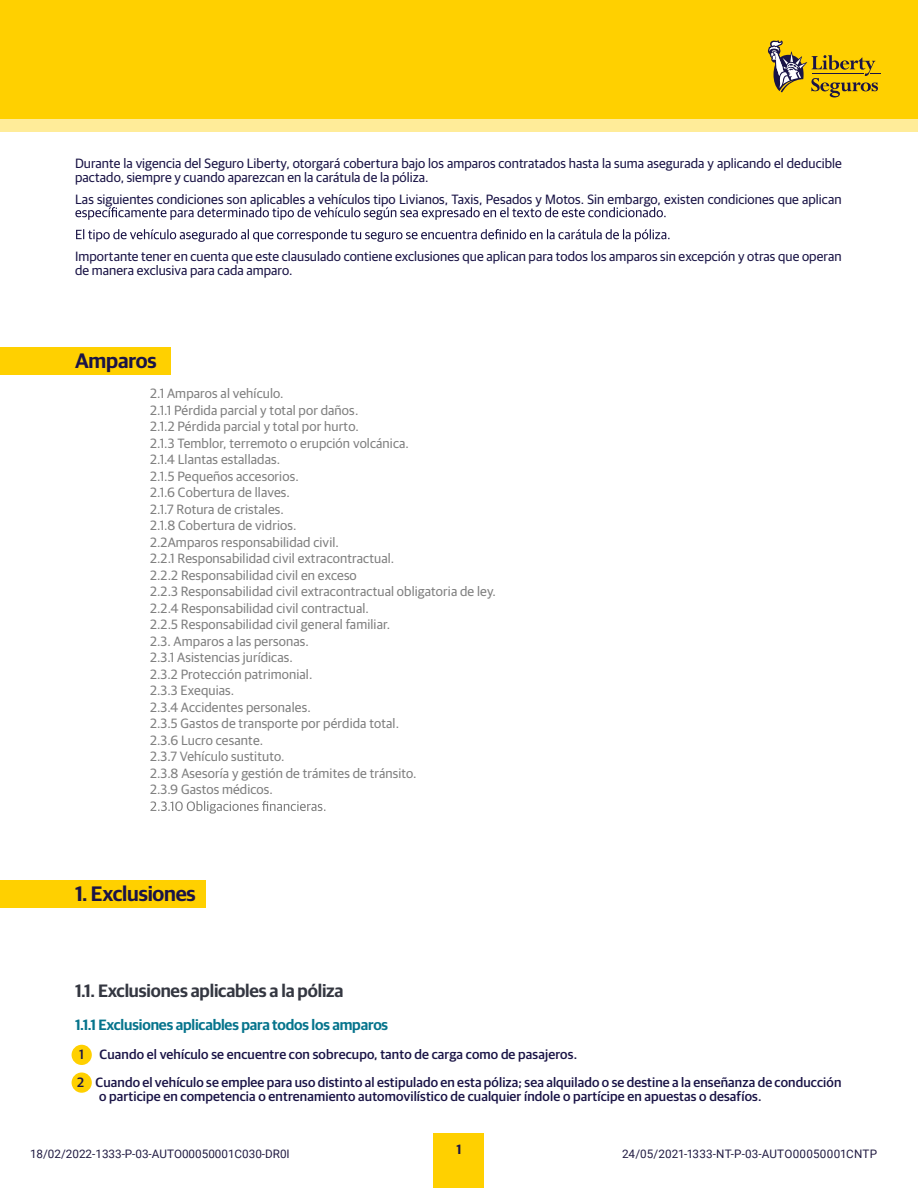
<style>
.page{position:relative;width:918px;height:1188px;background:#fff}
.page>*{position:absolute;margin:0;border:0;box-sizing:border-box;transform-origin:0 0}
.t1{font:600 21px "Guardian Sans";letter-spacing:-.01em;color:#1a1446}
.t2{font:600 18px "Guardian Sans";letter-spacing:-.01em;color:#343741}
.t3{font:600 15px "Guardian Sans";letter-spacing:-.01em;color:#06748c}
.t4{font:13.5px/16.5px "Guardian Sans";letter-spacing:.01em;color:#808080}
.t5{font:13.5px/13.5px "Guardian Sans";letter-spacing:.005em;color:#1a1446}
.t6{font:500 13.5px/28.5px "Guardian Sans";letter-spacing:.01em;color:#1a1446}
.t7{font:600 13.5px "Guardian Sans";color:#1a1446}
.t8{font:11.7px "Roboto";color:#221c43}
</style>
<div class="page">
<div style="left:0;top:0;width:918px;height:132px;background:#ffec99"></div>
<div style="left:434px;top:1134px;width:50px;height:54px;background:#ffd000"></div>
<div style="left:0;top:0;width:918px;height:119px;background:#ffd000"></div>
<svg style="left:768px;top:40px;width:113px;height:57px"></svg>
<div style="left:72px;top:1072px;width:20px;height:21px;background:#ffd000;border-radius:50%"></div>
<div style="left:72px;top:1045px;width:20px;height:20px;background:#ffd000;border-radius:50%"></div>
<div style="left:0;top:347px;width:171px;height:28px;background:#ffd000"></div>
<div style="left:0;top:880px;width:206px;height:28px;background:#ffd000"></div>
<svg style="left:75px;top:207px;width:591px;height:13px"></svg>
<svg style="left:76px;top:229px;width:593px;height:13px"></svg>
<svg style="left:150px;top:801px;width:175px;height:13px"></svg>
<p class="t5" style="left:75px;top:156px;width:768px">Durante la vigencia del Seguro Liberty, otorgará cobertura bajo los amparos contratados hasta la suma asegurada y aplicando el deducible pactado, siempre y cuando aparezcan en la carátula de la póliza.</p>
<p class="t5" style="left:75px;top:191px;width:768px">Las siguientes condiciones son aplicables a vehículos tipo Livianos, Taxis, Pesados y Motos. Sin embargo, existen condiciones que aplican</p>
<p class="t5" style="left:75px;top:249px;width:768px">Importante tener en cuenta que este clausulado contiene exclusiones que aplican para todos los amparos sin excepción y otras que operan de manera exclusiva para cada amparo.</p>
<h1 class="t1" style="left:75px;top:345px;width:83px">Amparos</h1>
<p class="t4" style="left:150px;top:384px;width:347px">2.1 Amparos al vehículo.<br>2.1.1 Pérdida parcial y total por daños.<br>2.1.2 Pérdida parcial y total por hurto.<br>2.1.3 Temblor, terremoto o erupción volcánica.<br>2.1.4 Llantas estalladas.<br>2.1.5 Pequeños accesorios.<br>2.1.6 Cobertura de llaves.<br>2.1.7 Rotura de cristales.<br>2.1.8 Cobertura de vidrios.<br>2.2Amparos responsabilidad civil.<br>2.2.1 Responsabilidad civil extracontractual.<br>2.2.2 Responsabilidad civil en exceso<br>2.2.3 Responsabilidad civil extracontractual obligatoria de ley.<br>2.2.4 Responsabilidad civil contractual.<br>2.2.5 Responsabilidad civil general familiar.<br>2.3. Amparos a las personas.<br>2.3.1 Asistencias jurídicas.<br>2.3.2 Protección patrimonial.<br>2.3.3 Exequias.<br>2.3.4 Accidentes personales.<br>2.3.5 Gastos de transporte por pérdida total.<br>2.3.6 Lucro cesante.<br>2.3.7 Vehículo sustituto.<br>2.3.8 Asesoría y gestión de trámites de tránsito.<br>2.3.9 Gastos médicos.</p>
<h1 class="t1" style="left:75px;top:878px;width:122px">1. Exclusiones</h1>
<h2 class="t2" style="left:75px;top:978px;width:270px">1.1. Exclusiones aplicables a la póliza</h2>
<p class="t3" style="left:75px;top:1014px;width:315px">1.1.1 Exclusiones aplicables para todos los amparos</p>
<p class="t6" style="left:77px;top:1039px;width:766px">1 Cuando el vehículo se encuentre con sobrecupo, tanto de carga como de pasajeros.<br>2 Cuando el vehículo se emplee para uso distinto al estipulado en esta póliza; sea alquilado o se destine a la enseñanza de conducción</p>
<p class="t6" style="left:99px;top:1081px;width:664px">o participe en competencia o entrenamiento automovilístico de cualquier índole o partícipe en apuestas o desafíos.</p>
<p class="t8" style="left:30px;top:1146px;width:261px">18/02/2022-1333-P-03-AUTO00050001C030-DR0I</p>
<p class="t7" style="left:457px;top:1139px;width:6px">1</p>
<p class="t8" style="left:622px;top:1146px;width:257px">24/05/2021-1333-NT-P-03-AUTO00050001CNTP</p>
</div>
